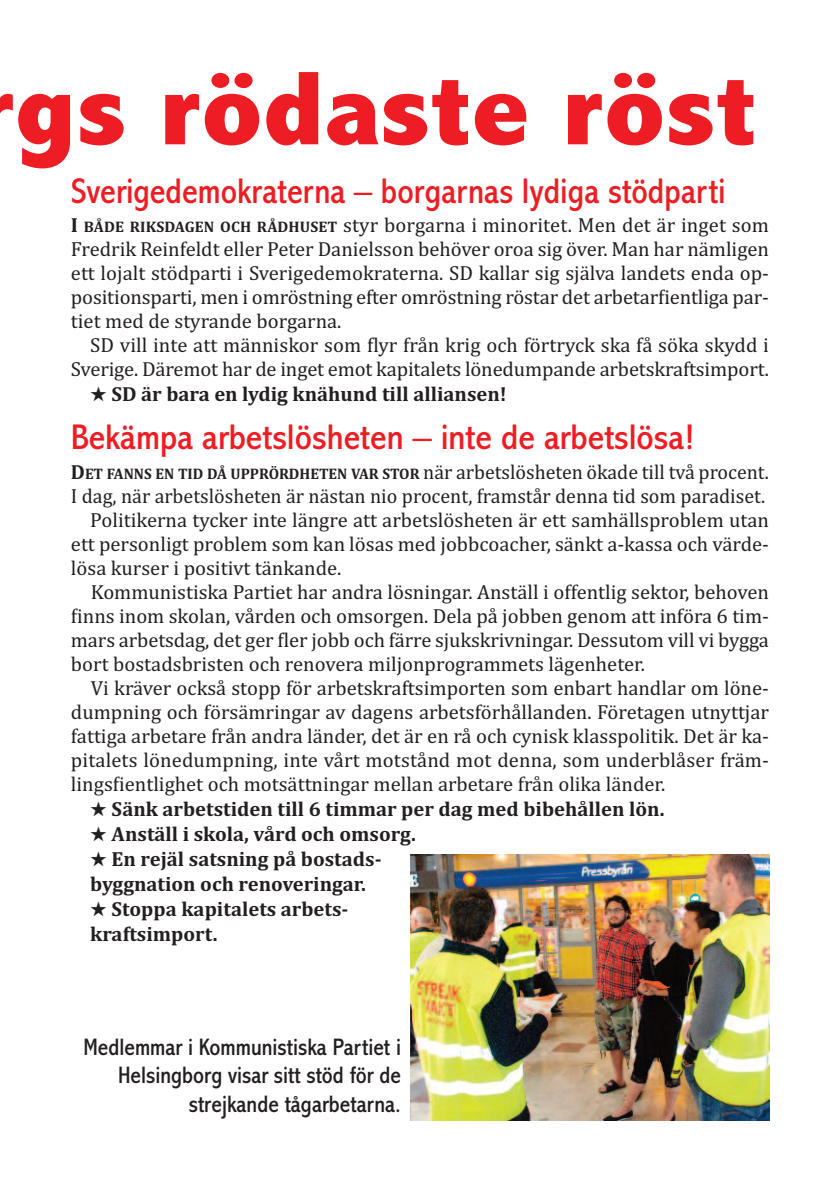
<style>
.page{position:relative;width:840px;height:1191px;background:#fff}
.page>*{position:absolute;margin:0;border:0;box-sizing:border-box;transform-origin:0 0}
.t1{font:800 condensed 106px "Abadi";color:#ee1d23;scale:1.18 1}
.t2{font:condensed 36px "Abadi MT Std";color:#ee1d23}
.t3{font:condensed 36px "Abadi MT Std";color:#ee1d23;scale:1.05 1}
.t4{font:condensed 24px/28.8px "Abadi MT Std";color:#231f20;text-align:right}
.t5{font:20.6px/24px "Cambria";color:#231f20;text-align:justify}
.t6{font:700 20.6px/25px "Cambria";color:#231f20}
.s1{font-weight:700}
.s2{font-weight:700;font-size:15.4px}
</style>
<div class="page">
<img style="left:410px;top:854px;width:358px;height:266px">
<h1 class="t1" style="left:15px;top:46px;width:629px">gs rödaste röst</h1>
<h2 class="t2" style="left:71px;top:178px;width:655px">Sverigedemokraterna – borgarnas lydiga stödparti</h2>
<p class="t5" style="left:71px;top:213px;width:699px"><span class="s1">I</span> <span class="s2">BÅDE RIKSDAGEN OCH RÅDHUSET</span> styr borgarna i minoritet. Men det är inget som Fredrik Reinfeldt eller Peter Danielsson behöver oroa sig över. Man har nämligen ett lojalt stödparti i Sverigedemokraterna. SD kallar sig själva landets enda op&shy;positionsparti, men i omröstning efter omröstning röstar det arbetarfientliga par&shy;tiet med de styrande borgarna.</p>
<p class="t5" style="left:71px;top:333px;width:699px;text-align:right">SD vill inte att människor som flyr från krig och förtryck ska få söka skydd i<br>Sverige. Däremot har de inget emot kapitalets lönedumpande arbetskraftsimport.</p>
<p class="t6" style="left:90px;top:381px;width:418px">★ SD är bara en lydig knähund till alliansen!</p>
<h2 class="t3" style="left:71px;top:424px;width:596px">Bekämpa arbetslösheten – inte de arbetslösa!</h2>
<p class="t5" style="left:71px;top:460px;width:699px"><span class="s1">D</span><span class="s2">ET FANNS EN TID DÅ UPPRÖRDHETEN VAR STOR</span> när arbetslösheten ökade till två procent.</p>
<p class="t5" style="left:71px;top:484px;width:695px">I dag, när arbetslösheten är nästan nio procent, framstår denna tid som paradiset.</p>
<p class="t5" style="left:90px;top:508px;width:680px">Politikerna tycker inte längre att arbetslösheten är ett samhällsproblem utan</p>
<p class="t5" style="left:71px;top:532px;width:699px">ett personligt problem som kan lösas med jobbcoacher, sänkt a-kassa och värde-</p>
<p class="t5" style="left:71px;top:556px;width:272px">lösa kurser i positivt tänkande.</p>
<p class="t5" style="left:91px;top:580px;width:679px">Kommunistiska Partiet har andra lösningar. Anställ i offentlig sektor, behoven</p>
<p class="t5" style="left:71px;top:604px;width:699px">finns inom skolan, vården och omsorgen. Dela på jobben genom att införa 6 tim-</p>
<p class="t5" style="left:71px;top:628px;width:699px">mars arbetsdag, det ger fler jobb och färre sjukskrivningar. Dessutom vill vi bygga</p>
<p class="t5" style="left:71px;top:652px;width:575px">bort bostadsbristen och renovera miljonprogrammets lägenheter.</p>
<p class="t5" style="left:91px;top:676px;width:679px">Vi kräver också stopp för arbetskraftsimporten som enbart handlar om löne-</p>
<p class="t5" style="left:71px;top:700px;width:699px">dumpning och försämringar av dagens arbetsförhållanden. Företagen utnyttjar</p>
<p class="t5" style="left:71px;top:724px;width:699px">fattiga arbetare från andra länder, det är en rå och cynisk klasspolitik. Det är ka-</p>
<p class="t5" style="left:71px;top:748px;width:699px">pitalets lönedumpning, inte vårt motstånd mot denna, som underblåser främ-</p>
<p class="t5" style="left:71px;top:772px;width:595px">lingsfientlighet och motsättningar mellan arbetare från olika länder.</p>
<p class="t6" style="left:90px;top:796px;width:575px">★ Sänk arbetstiden till 6 timmar per dag med bibehållen lön.</p>
<p class="t6" style="left:90px;top:821px;width:327px">★ Anställ i skola, vård och omsorg.</p>
<p class="t6" style="left:90px;top:846px;width:293px">★ En rejäl satsning på bostads&shy;byggnation och renoveringar.</p>
<p class="t6" style="left:90px;top:896px;width:259px">★ Stoppa kapitalets arbets&shy;kraftsimport.</p>
<p class="t4" style="left:83px;top:1034px;width:319px">Medlemmar i Kommunistiska Partiet i<br>Helsingborg visar sitt stöd för de strejkande tågarbetarna.</p>
</div>
